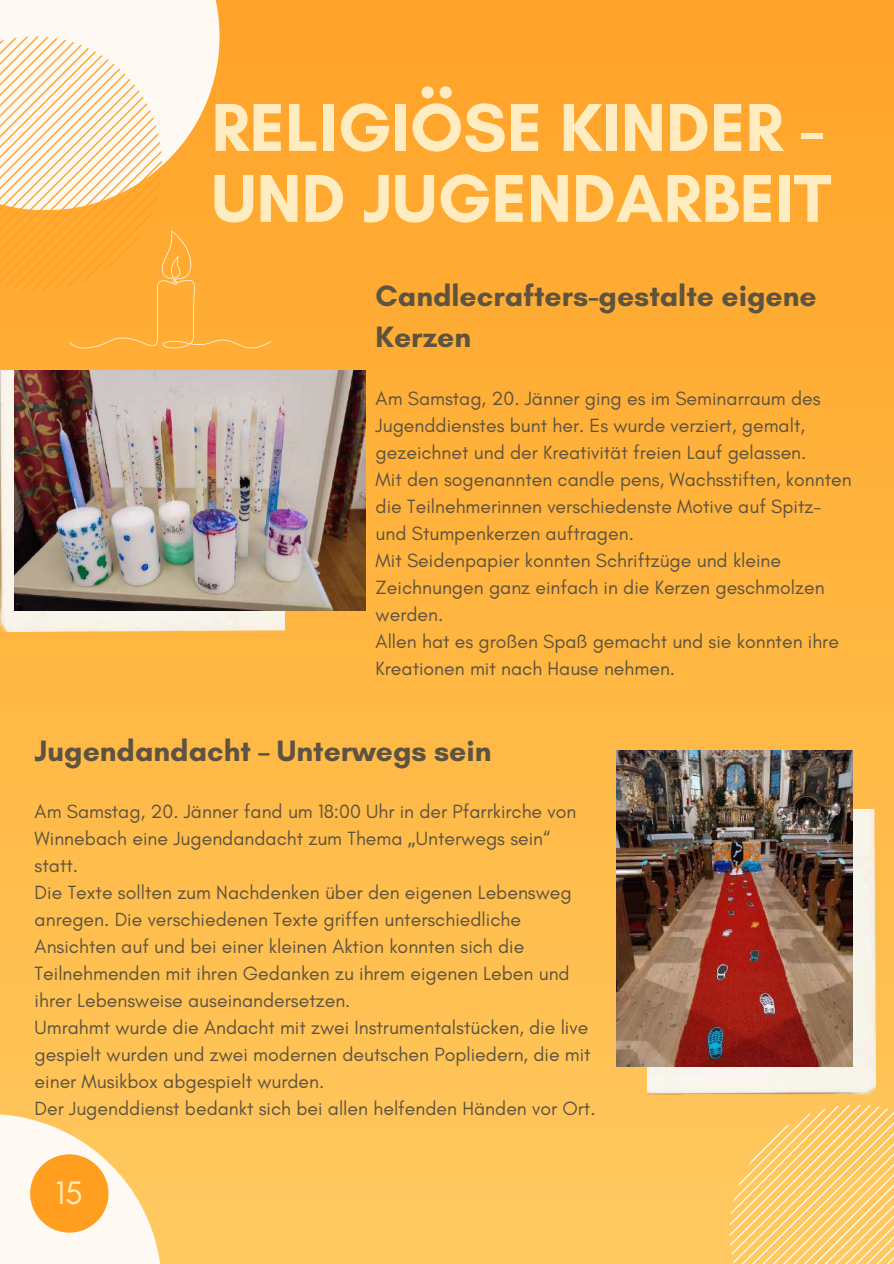
<style>
.page{position:relative;width:894px;height:1264px;background:#fff}
.page>*{position:absolute;margin:0;border:0;box-sizing:border-box;transform-origin:0 0}
.t1{font:700 69px/70.8px "Glacial Indifference";color:#ffecc0}
.t2{font:33px "Glacial Indifference";color:#ffecc0}
.t3{font:700 30px/41.7px "Glacial Indifference";color:#5d5340}
.t4{font:19.5px/27px "Glacial Indifference";color:#5d5340}
.s1{font-family:"Noto Sans"}
</style>
<div class="page">
<div style="left:0;top:0;width:893px;height:1263px;background:linear-gradient(to bottom,#ffa327,#ffc95f)"></div>
<div style="left:0;top:0;width:219px;height:210px;background:#fff9f3"></div>
<svg style="left:729px;top:1104px;width:164px;height:159px;background:#fece74"></svg>
<svg style="left:0;top:1113px;width:162px;height:150px;fill:#fff9f3"></svg>
<svg style="left:30px;top:1154px;width:78px;height:78px"></svg>
<img style="left:0;top:370px;width:285px;height:261px">
<img style="left:15px;top:371px;width:350px;height:239px">
<img style="left:647px;top:809px;width:227px;height:285px">
<img style="left:616px;top:750px;width:236px;height:316px">
<svg style="left:0;top:36px;width:271px;height:312px"></svg>
<h1 class="t1" style="left:211px;top:91px;width:621px">RELIGIÖSE KINDER -<br>UND JUGENDARBEIT</h1>
<h3 class="t3" style="left:375px;top:274px;width:442px">Candlecrafters-gestalte eigene<br>Kerzen</h3>
<p class="t4" style="left:375px;top:384px;width:477px">Am Samstag, 20. Jänner ging es im Seminarraum des Jugenddienstes bunt her. Es wurde verziert, gemalt, gezeichnet und der Kreativität freien Lauf gelassen.<br>Mit den sogenannten candle pens, Wachsstiften, konnten die Teilnehmerinnen verschiedenste Motive auf Spitz&shy;und Stumpenkerzen auftragen.<br>Mit Seidenpapier konnten Schriftzüge und kleine Zeichnungen ganz einfach in die Kerzen geschmolzen werden.<br>Allen hat es großen Spaß gemacht und sie konnten ihre Kreationen mit nach Hause nehmen.</p>
<h3 class="t3" style="left:35px;top:729px;width:458px">Jugendandacht – Unterwegs sein</h3>
<p class="t4" style="left:35px;top:797px;width:562px">Am Samstag, 20. Jänner fand um 18:00 Uhr in der Pfarrkirche von Winnebach eine Jugendandacht zum Thema <span class="s1">„</span>Unterwegs sein“ statt.<br>Die Texte sollten zum Nachdenken über den eigenen Lebensweg anregen. Die verschiedenen Texte griffen unterschiedliche Ansichten auf und bei einer kleinen Aktion konnten sich die Teilnehmenden mit ihren Gedanken zu ihrem eigenen Leben und ihrer Lebensweise auseinandersetzen.<br>Umrahmt wurde die Andacht mit zwei Instrumentalstücken, die live gespielt wurden und zwei modernen deutschen Popliedern, die mit einer Musikbox abgespielt wurden.<br>Der Jugenddienst bedankt sich bei allen helfenden Händen vor Ort.</p>
<h2 class="t2" style="left:55px;top:1172px;width:29px">15</h2>
</div>
